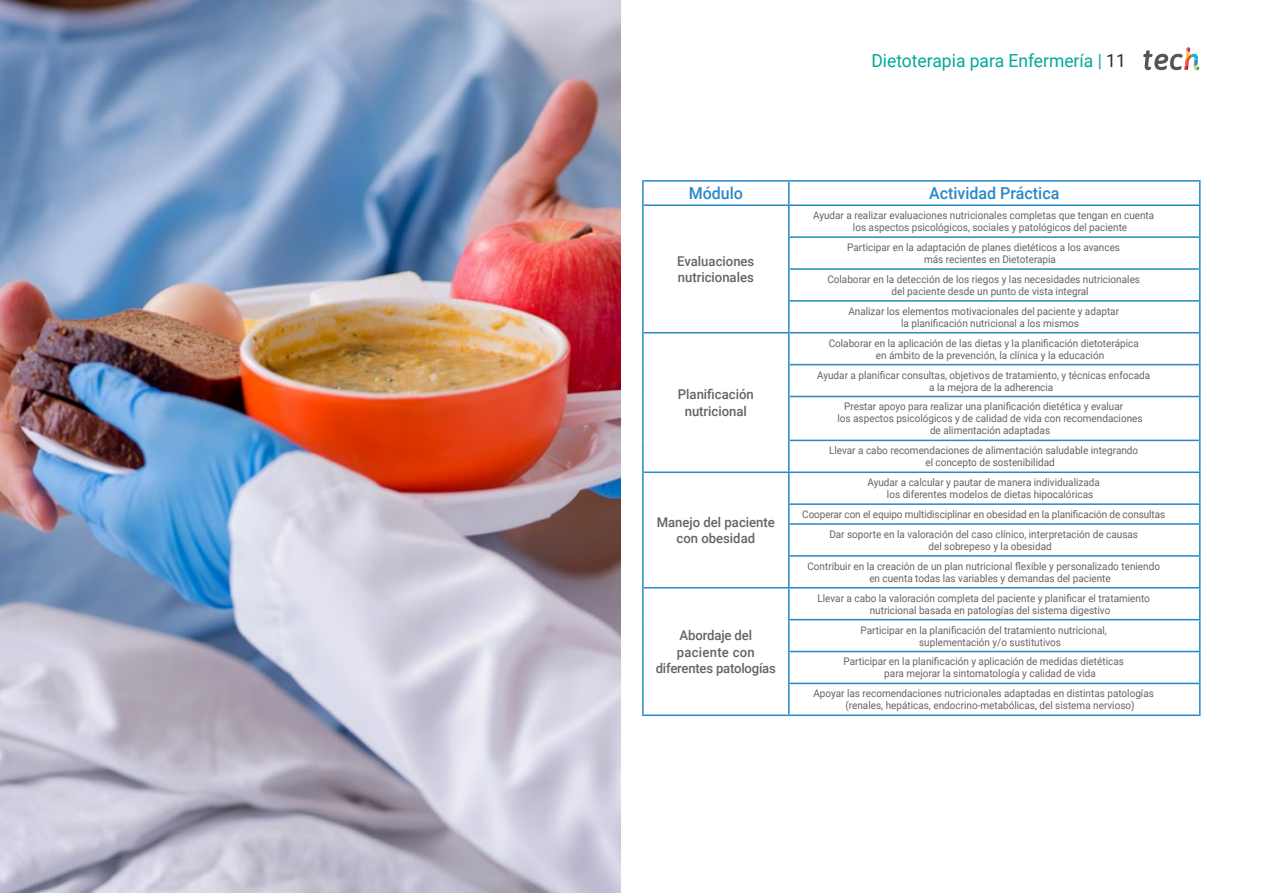
<style>
.page{position:relative;width:1263px;height:893px;background:#fff}
.page>*{position:absolute;margin:0;border:0;box-sizing:border-box;transform-origin:0 0}
.t1{font:18px "Roboto";color:#00a996}
.t2{font:500 16.5px "Roboto";color:#2988c9}
.t3{font:500 13.5px/16.5px "Roboto";color:#61646a;text-align:center}
.t4{font:10.5px/12px "Roboto";color:#61646a;scale:.95 1}
.s1{color:#312e20}
</style>
<div class="page">
<svg style="left:1143px;top:47px;width:56px;height:24px"></svg>
<hr style="left:642px;top:714px;width:147px;height:2px;background:#2488c9">
<hr style="left:644px;top:332px;width:144px;height:1px;background:#2988c9">
<hr style="left:789px;top:332px;width:410px;height:1px;background:#2988c9">
<hr style="left:789px;top:364px;width:410px;height:1px;background:#2988c9">
<hr style="left:789px;top:396px;width:410px;height:1px;background:#2988c9">
<hr style="left:789px;top:440px;width:410px;height:1px;background:#2988c9">
<hr style="left:644px;top:204px;width:144px;height:2px;background:#2988c9">
<hr style="left:644px;top:471px;width:144px;height:2px;background:#2988c9">
<hr style="left:644px;top:587px;width:144px;height:1px;background:#2988c9">
<hr style="left:789px;top:180px;width:411px;height:2px;background:#2488c9">
<svg style="left:1199px;top:182px;width:1px;height:22px"></svg>
<hr style="left:788px;top:204px;width:412px;height:2px;background:#2488c9">
<hr style="left:1199px;top:206px;width:1px;height:30px;background:#2488c9">
<hr style="left:1199px;top:238px;width:1px;height:30px;background:#2488c9">
<hr style="left:1199px;top:270px;width:1px;height:30px;background:#2488c9">
<hr style="left:788px;top:300px;width:412px;height:2px;background:#2488c9">
<hr style="left:1199px;top:302px;width:1px;height:31px;background:#2488c9">
<hr style="left:788px;top:471px;width:412px;height:2px;background:#2488c9">
<hr style="left:788px;top:555px;width:412px;height:2px;background:#2488c9">
<hr style="left:788px;top:587px;width:412px;height:1px;background:#2488c9">
<hr style="left:788px;top:683px;width:412px;height:1px;background:#2488c9">
<hr style="left:788px;top:236px;width:412px;height:2px;background:#2488c9">
<hr style="left:788px;top:268px;width:412px;height:2px;background:#2488c9">
<hr style="left:1199px;top:333px;width:1px;height:32px;background:#2488c9">
<hr style="left:1199px;top:365px;width:1px;height:31px;background:#2488c9">
<hr style="left:1199px;top:396px;width:1px;height:44px;background:#2488c9">
<hr style="left:1199px;top:440px;width:1px;height:31px;background:#2488c9">
<hr style="left:1199px;top:473px;width:1px;height:30px;background:#2488c9">
<hr style="left:1199px;top:588px;width:1px;height:31px;background:#2488c9">
<hr style="left:1199px;top:684px;width:1px;height:30px;background:#2488c9">
<hr style="left:788px;top:503px;width:412px;height:2px;background:#2488c9">
<svg style="left:1199px;top:505px;width:1px;height:18px"></svg>
<hr style="left:788px;top:523px;width:412px;height:2px;background:#2488c9">
<hr style="left:1199px;top:525px;width:1px;height:30px;background:#2488c9">
<hr style="left:1199px;top:557px;width:1px;height:30px;background:#2488c9">
<hr style="left:788px;top:619px;width:412px;height:1px;background:#2488c9">
<hr style="left:1199px;top:620px;width:1px;height:31px;background:#2488c9">
<hr style="left:788px;top:651px;width:412px;height:1px;background:#2488c9">
<hr style="left:1199px;top:652px;width:1px;height:31px;background:#2488c9">
<hr style="left:789px;top:714px;width:411px;height:2px;background:#2488c9">
<hr style="left:642px;top:180px;width:147px;height:2px;background:#2488c9">
<hr style="left:642px;top:182px;width:2px;height:23px;background:#2488c9">
<svg style="left:788px;top:182px;width:1px;height:22px"></svg>
<hr style="left:642px;top:205px;width:2px;height:32px;background:#2488c9">
<hr style="left:788px;top:206px;width:1px;height:30px;background:#2488c9">
<hr style="left:642px;top:237px;width:2px;height:32px;background:#2488c9">
<hr style="left:788px;top:238px;width:1px;height:30px;background:#2488c9">
<hr style="left:642px;top:269px;width:2px;height:32px;background:#2488c9">
<hr style="left:788px;top:270px;width:1px;height:30px;background:#2488c9">
<hr style="left:642px;top:301px;width:2px;height:32px;background:#2488c9">
<hr style="left:788px;top:302px;width:1px;height:31px;background:#2488c9">
<hr style="left:642px;top:333px;width:2px;height:32px;background:#2488c9">
<hr style="left:788px;top:333px;width:1px;height:32px;background:#2488c9">
<hr style="left:642px;top:365px;width:2px;height:31px;background:#2488c9">
<hr style="left:788px;top:365px;width:1px;height:31px;background:#2488c9">
<hr style="left:642px;top:396px;width:2px;height:44px;background:#2488c9">
<hr style="left:788px;top:396px;width:1px;height:44px;background:#2488c9">
<hr style="left:642px;top:440px;width:2px;height:32px;background:#2488c9">
<hr style="left:788px;top:440px;width:1px;height:31px;background:#2488c9">
<hr style="left:642px;top:472px;width:2px;height:32px;background:#2488c9">
<hr style="left:788px;top:473px;width:1px;height:30px;background:#2488c9">
<hr style="left:642px;top:504px;width:2px;height:20px;background:#2488c9">
<svg style="left:788px;top:505px;width:1px;height:18px"></svg>
<hr style="left:642px;top:524px;width:2px;height:32px;background:#2488c9">
<hr style="left:788px;top:525px;width:1px;height:30px;background:#2488c9">
<hr style="left:642px;top:556px;width:2px;height:32px;background:#2488c9">
<hr style="left:788px;top:557px;width:1px;height:30px;background:#2488c9">
<hr style="left:642px;top:588px;width:2px;height:32px;background:#2488c9">
<hr style="left:788px;top:588px;width:1px;height:31px;background:#2488c9">
<hr style="left:642px;top:620px;width:2px;height:31px;background:#2488c9">
<hr style="left:788px;top:620px;width:1px;height:31px;background:#2488c9">
<hr style="left:642px;top:651px;width:2px;height:32px;background:#2488c9">
<hr style="left:788px;top:652px;width:1px;height:31px;background:#2488c9">
<hr style="left:642px;top:683px;width:2px;height:31px;background:#2488c9">
<hr style="left:788px;top:684px;width:1px;height:30px;background:#2488c9">
<img style="left:0;top:0;width:621px;height:893px">
<h1 class="t1" style="left:871px;top:48px;width:256px">Dietoterapia para Enfermería | <span class="s1">11</span></h1>
<h2 class="t2" style="left:689px;top:182px;width:56px">Módulo</h2>
<h2 class="t2" style="left:929px;top:182px;width:132px">Actividad Práctica</h2>
<p class="t3" style="left:677px;top:252px;width:79px;text-align:left">Evaluaciones nutricionales</p>
<p class="t3" style="left:678px;top:386px;width:77px">Planificación nutricional</p>
<p class="t3" style="left:657px;top:513px;width:120px">Manejo del paciente con obesidad</p>
<p class="t3" style="left:656px;top:626px;width:122px">Abordaje del paciente con diferentes patologías</p>
<p class="t4" style="left:853px;top:209px;width:319px;text-indent:-40px">Ayudar a realizar evaluaciones nutricionales completas que tengan en cuenta los aspectos psicológicos, sociales y patológicos del paciente</p>
<p class="t4" style="left:924px;top:241px;width:208px;text-indent:-77px">Participar en la adaptación de planes dietéticos a los avances más recientes en Dietoterapia</p>
<p class="t4" style="left:891px;top:273px;width:263px;text-indent:-64px">Colaborar en la detección de los riegos y las necesidades nutricionales del paciente desde un punto de vista integral</p>
<p class="t4" style="left:901px;top:305px;width:231px;text-indent:-53px">Analizar los elementos motivacionales del paciente y adaptar la planificación nutricional a los mismos</p>
<p class="t4" style="left:876px;top:336px;width:278px;text-indent:-47px">Colaborar en la aplicación de las dietas y la planificación dietoterápica en ámbito de la prevención, la clínica y la educación</p>
<p class="t4" style="left:929px;top:368px;width:234px;text-indent:-112px">Ayudar a planificar consultas, objetivos de tratamiento, y técnicas enfocada a la mejora de la adherencia</p>
<p class="t4" style="left:844px;top:400px;width:295px">Prestar apoyo para realizar una planificación dietética y evaluar</p>
<p class="t4" style="left:837px;top:412px;width:323px">los aspectos psicológicos y de calidad de vida con recomendaciones</p>
<p class="t4" style="left:930px;top:424px;width:128px">de alimentación adaptadas</p>
<p class="t4" style="left:925px;top:444px;width:226px;text-indent:-96px">Llevar a cabo recomendaciones de alimentación saludable integrando el concepto de sostenibilidad</p>
<p class="t4" style="left:887px;top:476px;width:226px;text-indent:-19px">Ayudar a calcular y pautar de manera individualizada los diferentes modelos de dietas hipocalóricas</p>
<p class="t4" style="left:802px;top:504px;width:383px;line-height:20px;text-align:center">Cooperar con el equipo multidisciplinar en obesidad en la planificación de consultas<br>Dar soporte en la valoración del caso clínico, interpretación de causas</p>
<p class="t4" style="left:807px;top:536px;width:373px;line-height:20px;text-indent:121px">del sobrepeso y la obesidad<br>Contribuir en la creación de un plan nutricional flexible y personalizado teniendo</p>
<p class="t4" style="left:869px;top:572px;width:256px">en cuenta todas las variables y demandas del paciente</p>
<p class="t4" style="left:870px;top:591px;width:296px;text-indent:-52px">Llevar a cabo la valoración completa del paciente y planificar el tratamiento nutricional basada en patologías del sistema digestivo</p>
<p class="t4" style="left:919px;top:623px;width:199px;text-indent:-59px">Participar en la planificación del tratamiento nutricional, suplementación y/o sustitutivos</p>
<p class="t4" style="left:884px;top:655px;width:254px;text-indent:-41px">Participar en la planificación y aplicación de medidas dietéticas para mejorar la sintomatología y calidad de vida</p>
<p class="t4" style="left:845px;top:687px;width:326px;text-indent:-32px">Apoyar las recomendaciones nutricionales adaptadas en distintas patologías (renales, hepáticas, endocrino-metabólicas, del sistema nervioso)</p>
</div>
